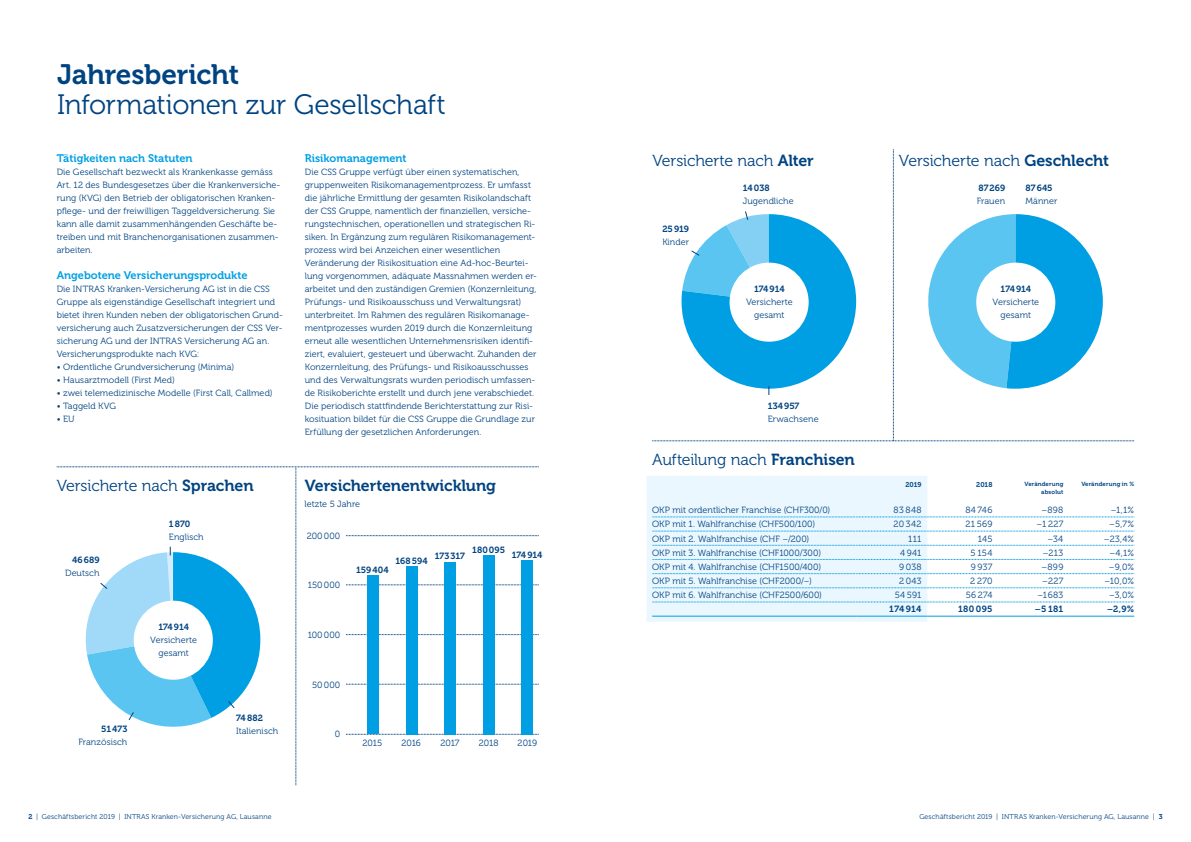
<style>
.page{position:relative;width:1191px;height:842px;background:#fff}
.page>*{position:absolute;margin:0;border:0;box-sizing:border-box;transform-origin:0 0}
.t1{font:28px "Museo 300";letter-spacing:-.01em;color:#004381}
.t2{font:28px "Museo 700";letter-spacing:-.01em;color:#004381}
.t3{font:16px "Museo 300";letter-spacing:-.01em;color:#004381}
.t4{font:16px "Museo 700";letter-spacing:-.005em;color:#004381}
.t5{font:11px "Museo 700";color:#009fe3}
.t6{font:9px/13px "Museo 300";letter-spacing:.005em;color:#004381}
.t7{font:9px "Museo 700";letter-spacing:.005em;color:#004381}
.t8{font:7px "Museo 300";letter-spacing:.015em;color:#004381}
.t9{font:7px "Museo 700";letter-spacing:.005em;color:#004381}
.t10{font:6px/8px "Museo 700";letter-spacing:.02em;color:#004381;text-align:right}
.s1{font-family:"Museo 700"}
</style>
<div class="page">
<div style="left:647px;top:476px;width:280px;height:146px;background:#ebf7fe"></div>
<hr style="left:652px;top:616px;width:204px;height:1px;background:#009fe3">
<hr style="left:856px;top:616px;width:71px;height:1px;background:#009fe3">
<hr style="left:927px;top:616px;width:71px;height:1px;background:#009fe3">
<hr style="left:998px;top:616px;width:71px;height:1px;background:#009fe3">
<hr style="left:1069px;top:616px;width:65px;height:1px;background:#009fe3">
<svg style="left:652px;top:517px;width:482px;height:1px"></svg>
<svg style="left:652px;top:531px;width:482px;height:1px"></svg>
<svg style="left:652px;top:545px;width:482px;height:1px"></svg>
<svg style="left:652px;top:559px;width:482px;height:1px"></svg>
<svg style="left:652px;top:573px;width:482px;height:1px"></svg>
<svg style="left:652px;top:588px;width:482px;height:1px"></svg>
<svg style="left:652px;top:602px;width:482px;height:1px"></svg>
<svg style="left:652px;top:149px;width:482px;height:293px"></svg>
<svg style="left:57px;top:467px;width:482px;height:318px"></svg>
<h1 class="t2" style="left:57px;top:59px;width:183px">Jahresbericht</h1>
<h1 class="t1" style="left:57px;top:90px;width:390px">Informationen zur Gesellschaft</h1>
<p class="t5" style="left:57px;top:152px;width:137px">Tätigkeiten nach Statuten</p>
<p class="t6" style="left:57px;top:166px;width:225px">Die Gesellschaft bezweckt als Krankenkasse gemäss Art. 12 des Bundesgesetzes über die Krankenversiche&shy;rung (KVG) den Betrieb der obligatorischen Kranken&shy;pflege- und der freiwilligen Taggeldversicherung. Sie kann alle damit zusammenhängenden Geschäfte be&shy;treiben und mit Branchenorganisationen zusammen&shy;arbeiten.</p>
<p class="t5" style="left:57px;top:269px;width:192px">Angebotene Versicherungsprodukte</p>
<p class="t6" style="left:57px;top:283px;width:228px">Die INTRAS Kranken-Versicherung AG ist in die CSS Gruppe als eigenständige Gesellschaft integriert und bietet ihren Kunden neben der obligatorischen Grund&shy;versicherung auch Zusatzversicherungen der CSS Ver&shy;sicherung AG und der INTRAS Versicherung AG an.<br>Versicherungsprodukte nach KVG:</p>
<p class="t6" style="left:57px;top:361px;width:179px">• Ordentliche Grundversicherung (Minima)</p>
<p class="t6" style="left:57px;top:374px;width:120px">• Hausarztmodell (First Med)</p>
<p class="t6" style="left:57px;top:387px;width:217px">• zwei telemedizinische Modelle (First Call, Callmed)</p>
<p class="t6" style="left:57px;top:400px;width:61px">• Taggeld KVG</p>
<p class="t6" style="left:57px;top:413px;width:19px">• EU</p>
<p class="t5" style="left:305px;top:152px;width:103px">Risikomanagement</p>
<p class="t6" style="left:305px;top:166px;width:234px">Die CSS Gruppe verfügt über einen systematischen, gruppenweiten Risikomanagementprozess. Er umfasst die jährliche Ermittlung der gesamten Risikolandschaft der CSS Gruppe, namentlich der finanziellen, versiche&shy;rungstechnischen, operationellen und strategischen Ri&shy;siken. In Ergänzung zum regulären Risikomanagement&shy;prozess wird bei Anzeichen einer wesentlichen Veränderung der Risikosituation eine Ad-hoc-Beurtei&shy;lung vorgenommen, adäquate Massnahmen werden er&shy;arbeitet und den zuständigen Gremien (Konzernleitung, Prüfungs- und Risikoausschuss und Verwaltungsrat) unterbreitet. Im Rahmen des regulären Risikomanage&shy;mentprozesses wurden 2019 durch die Konzernleitung erneut alle wesentlichen Unternehmensrisiken identifi&shy;ziert, evaluiert, gesteuert und überwacht. Zuhanden der Konzernleitung, des Prüfungs- und Risikoausschusses und des Verwaltungsrats wurden periodisch umfassen&shy;de Risikoberichte erstellt und durch jene verabschiedet.<br>Die periodisch stattfindende Berichterstattung zur Risi&shy;kosituation bildet für die CSS Gruppe die Grundlage zur Erfüllung der gesetzlichen Anforderungen.</p>
<h2 class="t3" style="left:57px;top:477px;width:198px">Versicherte nach <span class="s1">Sprachen</span></h2>
<h2 class="t4" style="left:305px;top:477px;width:193px">Versichertenentwicklung</h2>
<p class="t7" style="left:72px;top:555px;width:29px">46689</p>
<p class="t6" style="left:65px;top:567px;width:36px">Deutsch</p>
<p class="t7" style="left:169px;top:519px;width:23px">1870</p>
<p class="t6" style="left:169px;top:531px;width:36px">Englisch</p>
<p class="t7" style="left:158px;top:622px;width:32px">174914</p>
<p class="t6" style="left:150px;top:634px;width:48px;text-align:center">Versicherte gesamt</p>
<p class="t7" style="left:101px;top:724px;width:28px">51473</p>
<p class="t6" style="left:78px;top:736px;width:51px">Französisch</p>
<p class="t7" style="left:236px;top:712px;width:28px">74882</p>
<p class="t6" style="left:236px;top:724px;width:44px">Italienisch</p>
<p class="t6" style="left:304px;top:498px;width:57px">letzte 5 Jahre</p>
<p class="t6" style="left:307px;top:529px;width:35px">200000</p>
<p class="t6" style="left:308px;top:579px;width:34px">150000</p>
<p class="t7" style="left:472px;top:545px;width:34px">180095</p>
<p class="t7" style="left:512px;top:550px;width:32px">174914</p>
<p class="t7" style="left:435px;top:551px;width:32px">173317</p>
<p class="t7" style="left:395px;top:556px;width:34px">168594</p>
<p class="t7" style="left:356px;top:565px;width:34px">159404</p>
<p class="t6" style="left:308px;top:629px;width:34px">100000</p>
<p class="t6" style="left:312px;top:678px;width:30px">50000</p>
<p class="t6" style="left:335px;top:728px;width:7px">0</p>
<p class="t6" style="left:362px;top:737px;width:21px">2015</p>
<p class="t6" style="left:401px;top:737px;width:21px">2016</p>
<p class="t6" style="left:440px;top:737px;width:21px">2017</p>
<p class="t6" style="left:479px;top:737px;width:21px">2018</p>
<p class="t6" style="left:517px;top:737px;width:21px">2019</p>
<h2 class="t3" style="left:652px;top:152px;width:163px">Versicherte nach <span class="s1">Alter</span></h2>
<h2 class="t3" style="left:899px;top:152px;width:212px">Versicherte nach <span class="s1">Geschlecht</span></h2>
<p class="t7" style="left:662px;top:223px;width:28px">25919</p>
<p class="t6" style="left:662px;top:235px;width:28px">Kinder</p>
<p class="t7" style="left:743px;top:183px;width:28px">14038</p>
<p class="t6" style="left:743px;top:194px;width:52px">Jugendliche</p>
<p class="t7" style="left:754px;top:284px;width:32px">174914</p>
<p class="t6" style="left:746px;top:295px;width:48px;text-align:center">Versicherte gesamt</p>
<p class="t7" style="left:767px;top:401px;width:33px">134957</p>
<p class="t6" style="left:767px;top:413px;width:52px">Erwachsene</p>
<h2 class="t3" style="left:652px;top:451px;width:204px">Aufteilung nach <span class="s1">Franchisen</span></h2>
<p class="t7" style="left:978px;top:183px;width:28px">87269</p>
<p class="t6" style="left:976px;top:195px;width:30px">Frauen</p>
<p class="t7" style="left:1025px;top:183px;width:29px">87645</p>
<p class="t6" style="left:1025px;top:195px;width:33px">Männer</p>
<p class="t7" style="left:1000px;top:284px;width:32px">174914</p>
<p class="t6" style="left:992px;top:295px;width:48px;text-align:center">Versicherte gesamt</p>
<p class="t9" style="left:905px;top:480px;width:18px">2019</p>
<p class="t9" style="left:976px;top:480px;width:18px">2018</p>
<p class="t10" style="left:1024px;top:480px;width:40px">Veränderung absolut</p>
<p class="t10" style="left:1081px;top:480px;width:54px">Veränderung in %</p>
<p class="t6" style="left:652px;top:504px;width:180px">OKP mit ordentlicher Franchise (CHF300/0)</p>
<p class="t6" style="left:893px;top:504px;width:29px">83 848</p>
<p class="t6" style="left:965px;top:504px;width:29px">84 746</p>
<p class="t6" style="left:1041px;top:504px;width:24px">–898</p>
<p class="t6" style="left:1110px;top:504px;width:25px">–1,1%</p>
<p class="t6" style="left:652px;top:518px;width:164px">OKP mit 1. Wahlfranchise (CHF500/100)</p>
<p class="t6" style="left:893px;top:518px;width:30px">20 342</p>
<p class="t6" style="left:965px;top:518px;width:28px">21 569</p>
<p class="t6" style="left:1036px;top:518px;width:28px">–1 227</p>
<p class="t6" style="left:1109px;top:518px;width:27px">–5,7%</p>
<p class="t6" style="left:652px;top:532px;width:159px">OKP mit 2. Wahlfranchise (CHF –/200)</p>
<p class="t6" style="left:908px;top:532px;width:15px">111</p>
<p class="t6" style="left:977px;top:532px;width:16px">145</p>
<p class="t6" style="left:1047px;top:532px;width:18px">–34</p>
<p class="t6" style="left:1103px;top:532px;width:32px">–23,4%</p>
<p class="t6" style="left:652px;top:546px;width:170px">OKP mit 3. Wahlfranchise (CHF1000/300)</p>
<p class="t6" style="left:900px;top:546px;width:23px">4 941</p>
<p class="t6" style="left:970px;top:546px;width:23px">5 154</p>
<p class="t6" style="left:1042px;top:546px;width:22px">–213</p>
<p class="t6" style="left:1109px;top:546px;width:26px">–4,1%</p>
<p class="t6" style="left:652px;top:560px;width:170px">OKP mit 4. Wahlfranchise (CHF1500/400)</p>
<p class="t6" style="left:899px;top:560px;width:24px">9 038</p>
<p class="t6" style="left:970px;top:560px;width:23px">9 937</p>
<p class="t6" style="left:1041px;top:560px;width:23px">–899</p>
<p class="t6" style="left:1108px;top:560px;width:27px">–9,0%</p>
<p class="t6" style="left:652px;top:575px;width:161px">OKP mit 5. Wahlfranchise (CHF2000/–)</p>
<p class="t6" style="left:899px;top:575px;width:24px">2 043</p>
<p class="t6" style="left:970px;top:575px;width:24px">2 270</p>
<p class="t6" style="left:1042px;top:575px;width:23px">–227</p>
<p class="t6" style="left:1104px;top:575px;width:31px">–10,0%</p>
<p class="t6" style="left:652px;top:589px;width:171px">OKP mit 6. Wahlfranchise (CHF2500/600)</p>
<p class="t6" style="left:894px;top:589px;width:28px">54 591</p>
<p class="t6" style="left:965px;top:589px;width:28px">56 274</p>
<p class="t6" style="left:1037px;top:589px;width:27px">–1683</p>
<p class="t6" style="left:1109px;top:589px;width:27px">–3,0%</p>
<p class="t7" style="left:889px;top:604px;width:34px">174 914</p>
<p class="t7" style="left:958px;top:604px;width:36px">180 095</p>
<p class="t7" style="left:1035px;top:604px;width:30px">–5 181</p>
<p class="t7" style="left:1107px;top:604px;width:29px">–2,9%</p>
<p class="t8" style="left:28px;top:813px;width:245px"><span class="s1">2</span> | Geschäftsbericht 2019 | INTRAS Kranken-Versicherung AG, Lausanne</p>
<p class="t8" style="left:919px;top:813px;width:245px">Geschäftsbericht 2019 | INTRAS Kranken-Versicherung AG, Lausanne | <span class="s1">3</span></p>
</div>
